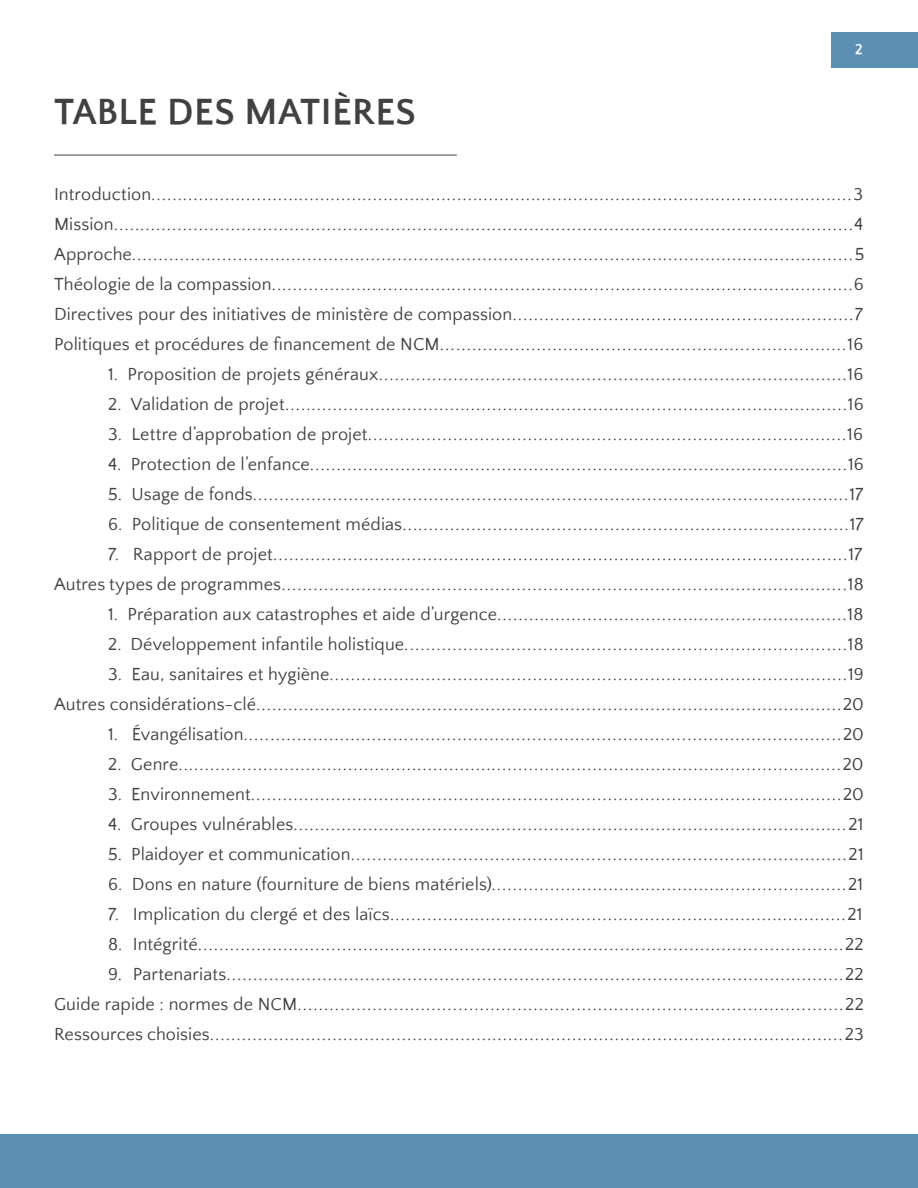
<style>
.page{position:relative;width:918px;height:1188px;background:#fff}
.page>*{position:absolute;margin:0;border:0;box-sizing:border-box;transform-origin:0 0}
.t1{font:700 37.5px "Quattrocento Sans";letter-spacing:.01em;color:#414042}
.t2{font:18px/30px "Quattrocento Sans";letter-spacing:.005em;color:#414042;text-align:justify}
.t3{font:700 15px "Quattrocento Sans";color:#fcfeff}
</style>
<div class="page">
<div style="left:0;top:1134px;width:918px;height:54px;background:#5c8fb4"></div>
<div style="left:832px;top:32px;width:86px;height:35px;background:#5c8fb4"></div>
<hr style="left:54px;top:155px;width:403px;height:1px;background:#414042">
<h1 class="t1" style="left:54px;top:92px;width:363px">TABLE DES MATIÈRES</h1>
<p class="t3" style="left:855px;top:41px;width:9px">2</p>
<p class="t2" style="left:54px;top:180px;width:812px">Introduction.....................................................................................................................................3<br>Mission...........................................................................................................................................4<br>Approche........................................................................................................................................5<br>Théologie de la compassion..............................................................................................................6<br>Directives pour des initiatives de ministère de compassion................................................................7<br>Politiques et procédures de financement de NCM............................................................................16</p>
<p class="t2" style="left:108px;top:360px;width:757px">1. Proposition de projets généraux........................................................................................16</p>
<p class="t2" style="left:108px;top:390px;width:757px">2. Validation de projet..........................................................................................................16</p>
<p class="t2" style="left:108px;top:420px;width:757px">3. Lettre d’approbation de projet..........................................................................................16</p>
<p class="t2" style="left:108px;top:450px;width:757px">4. Protection de l’enfance.....................................................................................................16</p>
<p class="t2" style="left:108px;top:480px;width:757px">5. Usage de fonds................................................................................................................17</p>
<p class="t2" style="left:108px;top:510px;width:757px">6. Politique de consentement médias....................................................................................17</p>
<p class="t2" style="left:54px;top:540px;width:811px;text-align:right">7. Rapport de projet............................................................................................................17<br>Autres types de programmes..........................................................................................................18</p>
<p class="t2" style="left:108px;top:600px;width:757px">1. Préparation aux catastrophes et aide d’urgence..................................................................18</p>
<p class="t2" style="left:108px;top:630px;width:757px">2. Développement infantile holistique...................................................................................18</p>
<p class="t2" style="left:54px;top:660px;width:811px;text-align:right">3. Eau, sanitaires et hygiène.................................................................................................19<br>Autres considérations-clé..............................................................................................................20</p>
<p class="t2" style="left:108px;top:720px;width:757px">1. Évangélisation................................................................................................................20</p>
<p class="t2" style="left:108px;top:750px;width:757px">2. Genre.............................................................................................................................20</p>
<p class="t2" style="left:108px;top:780px;width:757px">3. Environnement...............................................................................................................20</p>
<p class="t2" style="left:108px;top:810px;width:757px">4. Groupes vulnérables........................................................................................................21</p>
<p class="t2" style="left:108px;top:840px;width:757px">5. Plaidoyer et communication.............................................................................................21</p>
<p class="t2" style="left:108px;top:870px;width:757px">6. Dons en nature (fourniture de biens matériels)...................................................................21</p>
<p class="t2" style="left:108px;top:900px;width:756px">7. Implication du clergé et des laïcs......................................................................................21</p>
<p class="t2" style="left:108px;top:930px;width:757px">8. Intégrité.........................................................................................................................22</p>
<p class="t2" style="left:54px;top:960px;width:811px;text-indent:54px">9. Partenariats....................................................................................................................22<br>Guide rapide : normes de NCM......................................................................................................22<br>Ressources choisies.......................................................................................................................23</p>
</div>
